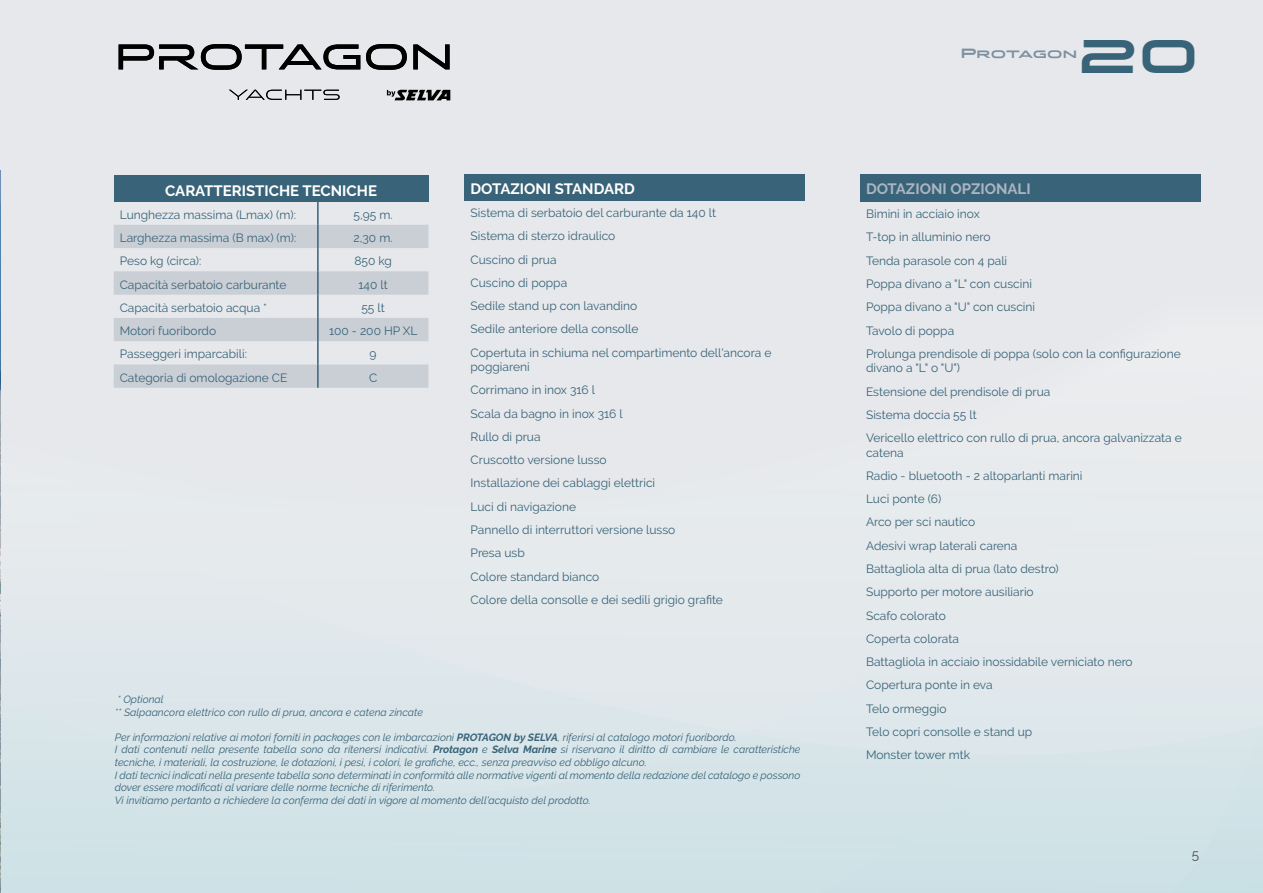
<style>
.page{position:relative;width:1263px;height:893px;background:#fff}
.page>*{position:absolute;margin:0;border:0;box-sizing:border-box;transform-origin:0 0}
.t1{font:46.95px "Stereo Gothic 750 Regular 2";color:#386378}
.t2{font:700 15px "Raleway";color:#fff}
.t3{font:700 15px "Raleway";color:#abb5c1}
.t4{font:13.5px "Raleway";color:#4d4d4f}
.t5{font:13.35px "Stereo Gothic 750 Regular 2";letter-spacing:-.005em;color:#7d90a1}
.t6{font:12px/23.2px "Raleway";color:#386378}
.t7{font:italic 10.5px/12.6px "Raleway";color:#386378}
.s1{font-weight:700}
</style>
<div class="page">
<div style="left:1px;top:0;width:1262px;height:893px;background:linear-gradient(to bottom,#ebe9ec,#d8e6ea)"></div>
<div style="left:114px;top:175px;width:314px;height:26px;background:#386378"></div>
<svg style="left:114px;top:225px;width:314px;height:163px;background:#d6d9df"></svg>
<hr style="left:317px;top:201px;width:2px;height:24px;background:#386378">
<hr style="left:317px;top:225px;width:2px;height:23px;background:#386378">
<hr style="left:317px;top:248px;width:2px;height:23px;background:#386378">
<hr style="left:317px;top:271px;width:2px;height:24px;background:#386378">
<hr style="left:317px;top:295px;width:2px;height:23px;background:#386378">
<hr style="left:317px;top:318px;width:2px;height:23px;background:#386378">
<hr style="left:317px;top:341px;width:2px;height:23px;background:#386378">
<hr style="left:317px;top:364px;width:2px;height:24px;background:#386378">
<div style="left:860px;top:174px;width:340px;height:28px;background:#386378"></div>
<div style="left:465px;top:174px;width:340px;height:26px;background:#386378"></div>
<svg style="left:229px;top:90px;width:111px;height:10px"></svg>
<svg style="left:366px;top:44px;width:41px;height:26px"></svg>
<svg style="left:413px;top:44px;width:37px;height:25px"></svg>
<svg style="left:119px;top:44px;width:241px;height:26px;background:#8c8d8f"></svg>
<svg style="left:387px;top:90px;width:63px;height:10px"></svg>
<img style="left:0;top:170px;width:1px;height:723px">
<p class="t2" style="left:165px;top:182px;width:213px">CARATTERISTICHE TECNICHE</p>
<p class="t6" style="left:120px;top:203px;width:178px">Lunghezza massima (Lmax) (m):</p>
<p class="t6" style="left:354px;top:203px;width:41px">5,95 m.</p>
<p class="t6" style="left:120px;top:226px;width:178px">Larghezza massima (B max) (m):</p>
<p class="t6" style="left:354px;top:226px;width:41px">2,30 m.</p>
<p class="t6" style="left:120px;top:249px;width:83px">Peso kg (circa):</p>
<p class="t6" style="left:354px;top:249px;width:39px">850 kg</p>
<p class="t6" style="left:120px;top:273px;width:168px">Capacità serbatoio carburante</p>
<p class="t6" style="left:358px;top:273px;width:31px">140 lt</p>
<p class="t6" style="left:120px;top:296px;width:149px">Capacità serbatoio acqua *</p>
<p class="t6" style="left:361px;top:296px;width:25px">55 lt</p>
<p class="t6" style="left:120px;top:319px;width:98px">Motori fuoribordo</p>
<p class="t6" style="left:329px;top:319px;width:90px">100 - 200 HP XL</p>
<p class="t6" style="left:120px;top:343px;width:129px">Passeggeri imparcabili:</p>
<p class="t6" style="left:370px;top:343px;width:9px">9</p>
<p class="t6" style="left:120px;top:366px;width:169px">Categoria di omologazione CE</p>
<p class="t6" style="left:369px;top:366px;width:10px">C</p>
<p class="t2" style="left:471px;top:181px;width:166px">DOTAZIONI STANDARD</p>
<p class="t6" style="left:471px;top:201px;width:302px">Sistema di serbatoio del carburante da 140 lt<br>Sistema di sterzo idraulico<br>Cuscino di prua<br>Cuscino di poppa<br>Sedile stand up con lavandino<br>Sedile anteriore della consolle<br>Copertuta in schiuma nel compartimento dell'ancora e</p>
<p class="t6" style="left:471px;top:355px;width:254px">poggiareni<br>Corrimano in inox 316 l<br>Scala da bagno in inox 316 l<br>Rullo di prua<br>Cruscotto versione lusso<br>Installazione dei cablaggi elettrici<br>Luci di navigazione<br>Pannello di interruttori versione lusso<br>Presa usb<br>Colore standard bianco<br>Colore della consolle e dei sedili grigio grafite</p>
<p class="t7" style="left:115px;top:693px;width:310px">* Optional<br>** Salpaancora elettrico con rullo di prua, ancora e catena zincate</p>
<p class="t7" style="left:115px;top:731px;width:687px">Per informazioni relative ai motori forniti in packages con le imbarcazioni <span class="s1">PROTAGON by SELVA</span>, riferirsi al catalogo motori fuoribordo.<br>I dati contenuti nella presente tabella sono da ritenersi indicativi. <span class="s1">Protagon</span> e <span class="s1">Selva Marine</span> si riservano il diritto di cambiare le caratteristiche tecniche, i materiali, la costruzione, le dotazioni, i pesi, i colori, le grafiche, ecc., senza preavviso ed obbligo alcuno.<br>I dati tecnici indicati nella presente tabella sono determinati in conformità alle normative vigenti al momento della redazione del catalogo e possono dover essere modificati al variare delle norme tecniche di riferimento.<br>Vi invitiamo pertanto a richiedere la conferma dei dati in vigore al momento dell’acquisto del prodotto.</p>
<p class="t5" style="left:960px;top:42px;width:118px">Protagon</p>
<h1 class="t1" style="left:1077px;top:16px;width:123px">20</h1>
<p class="t3" style="left:866px;top:181px;width:166px">DOTAZIONI OPZIONALI</p>
<p class="t6" style="left:866px;top:202px;width:316px">Bimini in acciaio inox<br>T-top in alluminio nero<br>Tenda parasole con 4 pali<br>Poppa divano a "L" con cuscini<br>Poppa divano a "U" con cuscini<br>Tavolo di poppa<br>Prolunga prendisole di poppa (solo con la configurazione</p>
<p class="t6" style="left:866px;top:356px;width:317px">divano a "L" o "U")<br>Estensione del prendisole di prua<br>Sistema doccia 55 lt<br>Vericello elettrico con rullo di prua, ancora galvanizzata e</p>
<p class="t6" style="left:866px;top:441px;width:268px">catena<br>Radio - bluetooth - 2 altoparlanti marini<br>Luci ponte (6)<br>Arco per sci nautico<br>Adesivi wrap laterali carena<br>Battagliola alta di prua (lato destro)<br>Supporto per motore ausiliario<br>Scafo colorato<br>Coperta colorata<br>Battagliola in acciaio inossidabile verniciato nero<br>Copertura ponte in eva<br>Telo ormeggio<br>Telo copri consolle e stand up<br>Monster tower mtk</p>
<p class="t4" style="left:1192px;top:846px;width:9px">5</p>
</div>
